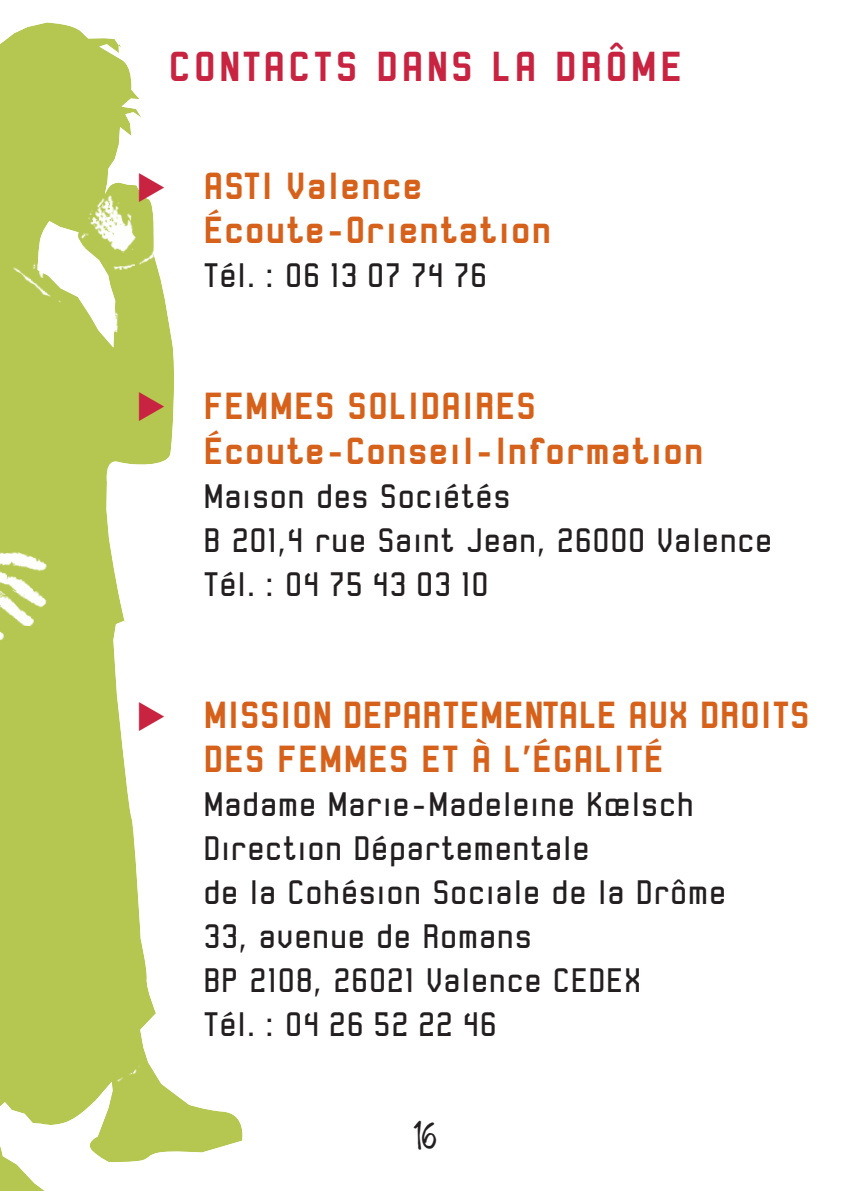
<style>
.page{position:relative;width:851px;height:1191px;background:#fff}
.page>*{position:absolute;margin:0;border:0;box-sizing:border-box;transform-origin:0 0}
.t1{font:700 44.4px "Robust ICG";letter-spacing:.05em;color:#c82340}
.t2{font:700 40px/44px "Robust ICG";color:#d6611b}
.t3{font:40px "Handage AOE";color:#231f20}
.t4{font:36px/44px "Robust ICG";color:#231f20}
</style>
<div class="page">
<img style="left:0;top:22px;width:243px;height:1169px">
<svg style="left:139px;top:174px;width:25px;height:28px"></svg>
<svg style="left:139px;top:392px;width:25px;height:29px"></svg>
<svg style="left:139px;top:702px;width:25px;height:29px"></svg>
<p class="t1" style="left:168px;top:52px;width:516px">CONTACTS DANS LA DRÔME</p>
<p class="t2" style="left:203px;top:168px;width:350px">ASTI Valence<br>Écoute-Orientation</p>
<p class="t4" style="left:203px;top:257px;width:286px">Tél. : 06 13 07 74 76</p>
<p class="t2" style="left:203px;top:388px;width:503px">FEMMES SOLIDAIRES<br>Écoute-Conseil-Information</p>
<p class="t4" style="left:203px;top:477px;width:571px">Maison des Sociétés<br>B 201,4 rue Saint Jean, 26000 Valence<br>Tél. : 04 75 43 03 10</p>
<p class="t2" style="left:203px;top:696px;width:608px">MISSION DEPARTEMENTALE AUX DROITS<br>DES FEMMES ET À L’ÉGALITÉ</p>
<p class="t4" style="left:203px;top:785px;width:525px">Madame Marie-Madeleine Kœlsch<br>Direction Départementale<br>de la Cohésion Sociale de la Drôme<br>33, avenue de Romans<br>BP 2108, 26021 Valence CEDEX<br>Tél. : 04 26 52 22 46</p>
<p class="t3" style="left:414px;top:1111px;width:25px">16</p>
</div>
